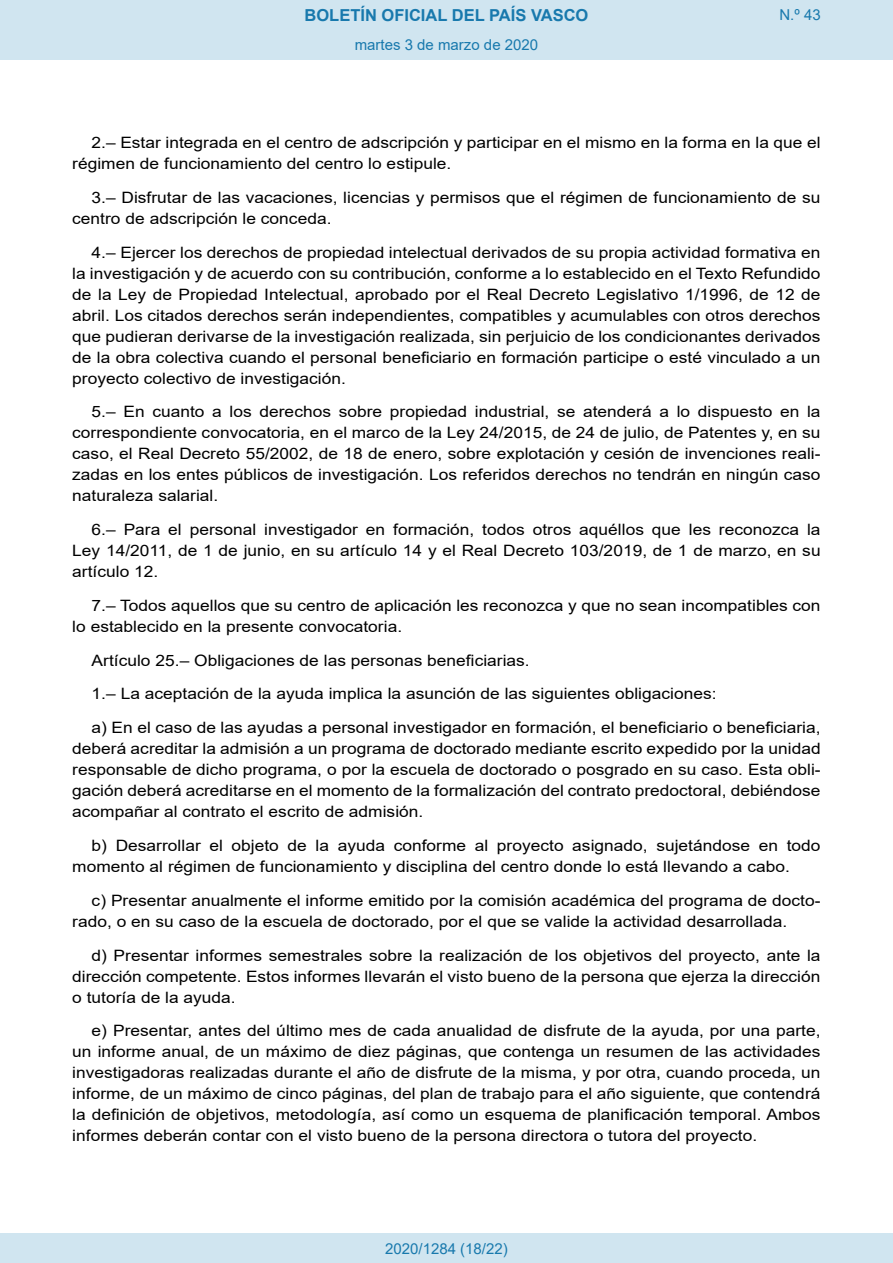
<style>
.page{position:relative;width:893px;height:1263px;background:#fff}
.page>*{position:absolute;margin:0;border:0;box-sizing:border-box;transform-origin:0 0}
.t1{font:700 16.5px "Arial";color:#1879ad}
.BOPVDetalle{font:15.6px/21px "Arial";color:#000;text-align:justify;scale:1.11 1}
.Paginacion_Centro{font:15px "Arial";color:#1879ad}
</style>
<div class="page">
<div style="left:0;top:0;width:893px;height:60px;background:#d0e5f0"></div>
<div style="left:0;top:1233px;width:893px;height:30px;background:#d0e5f0"></div>
<p class="t1" style="left:305px;top:3px;width:285px">BOLETÍN OFICIAL DEL PAÍS VASCO</p>
<p class="Paginacion_Centro" style="left:355px;top:35px;width:185px">martes 3 de marzo de 2020</p>
<p class="Paginacion_Centro" style="left:779px;top:5px;width:43px">N.º 43</p>
<p class="BOPVDetalle" style="left:72px;top:132px;width:676px;text-indent:19px">2.– Estar integrada en el centro de adscripción y participar en el mismo en la forma en la que el régimen de funcionamiento del centro lo estipule.</p>
<p class="BOPVDetalle" style="left:72px;top:187px;width:675px;text-indent:19px">3.– Disfrutar de las vacaciones, licencias y permisos que el régimen de funcionamiento de su centro de adscripción le conceda.</p>
<p class="BOPVDetalle" style="left:72px;top:242px;width:676px;text-indent:19px">4.– Ejercer los derechos de propiedad intelectual derivados de su propia actividad formativa en la investigación y de acuerdo con su contribución, conforme a lo establecido en el Texto Refundido de la Ley de Propiedad Intelectual, aprobado por el Real Decreto Legislativo 1/1996, de 12 de abril. Los citados derechos serán independientes, compatibles y acumulables con otros derechos que pudieran derivarse de la investigación realizada, sin perjuicio de los condicionantes derivados de la obra colectiva cuando el personal beneficiario en formación participe o esté vinculado a un proyecto colectivo de investigación.</p>
<p class="BOPVDetalle" style="left:72px;top:401px;width:676px;text-indent:19px">5.– En cuanto a los derechos sobre propiedad industrial, se atenderá a lo dispuesto en la correspondiente convocatoria, en el marco de la Ley 24/2015, de 24 de julio, de Patentes y, en su caso, el Real Decreto 55/2002, de 18 de enero, sobre explotación y cesión de invenciones reali&shy;zadas en los entes públicos de investigación. Los referidos derechos no tendrán en ningún caso naturaleza salarial.</p>
<p class="BOPVDetalle" style="left:72px;top:519px;width:676px;text-indent:19px">6.– Para el personal investigador en formación, todos otros aquéllos que les reconozca la Ley 14/2011, de 1 de junio, en su artículo 14 y el Real Decreto 103/2019, de 1 de marzo, en su artículo 12.</p>
<p class="BOPVDetalle" style="left:72px;top:595px;width:676px;text-indent:19px">7.– Todos aquellos que su centro de aplicación les reconozca y que no sean incompatibles con lo establecido en la presente convocatoria.</p>
<p class="BOPVDetalle" style="left:92px;top:650px;width:396px">Artículo 25.– Obligaciones de las personas beneficiarias.</p>
<p class="BOPVDetalle" style="left:92px;top:683px;width:564px">1.– La aceptación de la ayuda implica la asunción de las siguientes obligaciones:</p>
<p class="BOPVDetalle" style="left:72px;top:717px;width:676px;text-indent:19px">a) En el caso de las ayudas a personal investigador en formación, el beneficiario o beneficiaria, deberá acreditar la admisión a un programa de doctorado mediante escrito expedido por la unidad responsable de dicho programa, o por la escuela de doctorado o posgrado en su caso. Esta obli&shy;gación deberá acreditarse en el momento de la formalización del contrato predoctoral, debiéndose acompañar al contrato el escrito de admisión.</p>
<p class="BOPVDetalle" style="left:72px;top:835px;width:676px;text-indent:19px">b) Desarrollar el objeto de la ayuda conforme al proyecto asignado, sujetándose en todo momento al régimen de funcionamiento y disciplina del centro donde lo está llevando a cabo.</p>
<p class="BOPVDetalle" style="left:72px;top:890px;width:676px;text-indent:19px">c) Presentar anualmente el informe emitido por la comisión académica del programa de docto&shy;rado, o en su caso de la escuela de doctorado, por el que se valide la actividad desarrollada.</p>
<p class="BOPVDetalle" style="left:72px;top:944px;width:676px;text-indent:19px">d) Presentar informes semestrales sobre la realización de los objetivos del proyecto, ante la dirección competente. Estos informes llevarán el visto bueno de la persona que ejerza la dirección o tutoría de la ayuda.</p>
<p class="BOPVDetalle" style="left:72px;top:1020px;width:676px;text-indent:19px">e) Presentar, antes del último mes de cada anualidad de disfrute de la ayuda, por una parte, un informe anual, de un máximo de diez páginas, que contenga un resumen de las actividades investigadoras realizadas durante el año de disfrute de la misma, y por otra, cuando proceda, un informe, de un máximo de cinco páginas, del plan de trabajo para el año siguiente, que contendrá la definición de objetivos, metodología, así como un esquema de planificación temporal. Ambos informes deberán contar con el visto bueno de la persona directora o tutora del proyecto.</p>
<p class="Paginacion_Centro" style="left:385px;top:1238px;width:124px">2020/1284 (18/22)</p>
</div>
